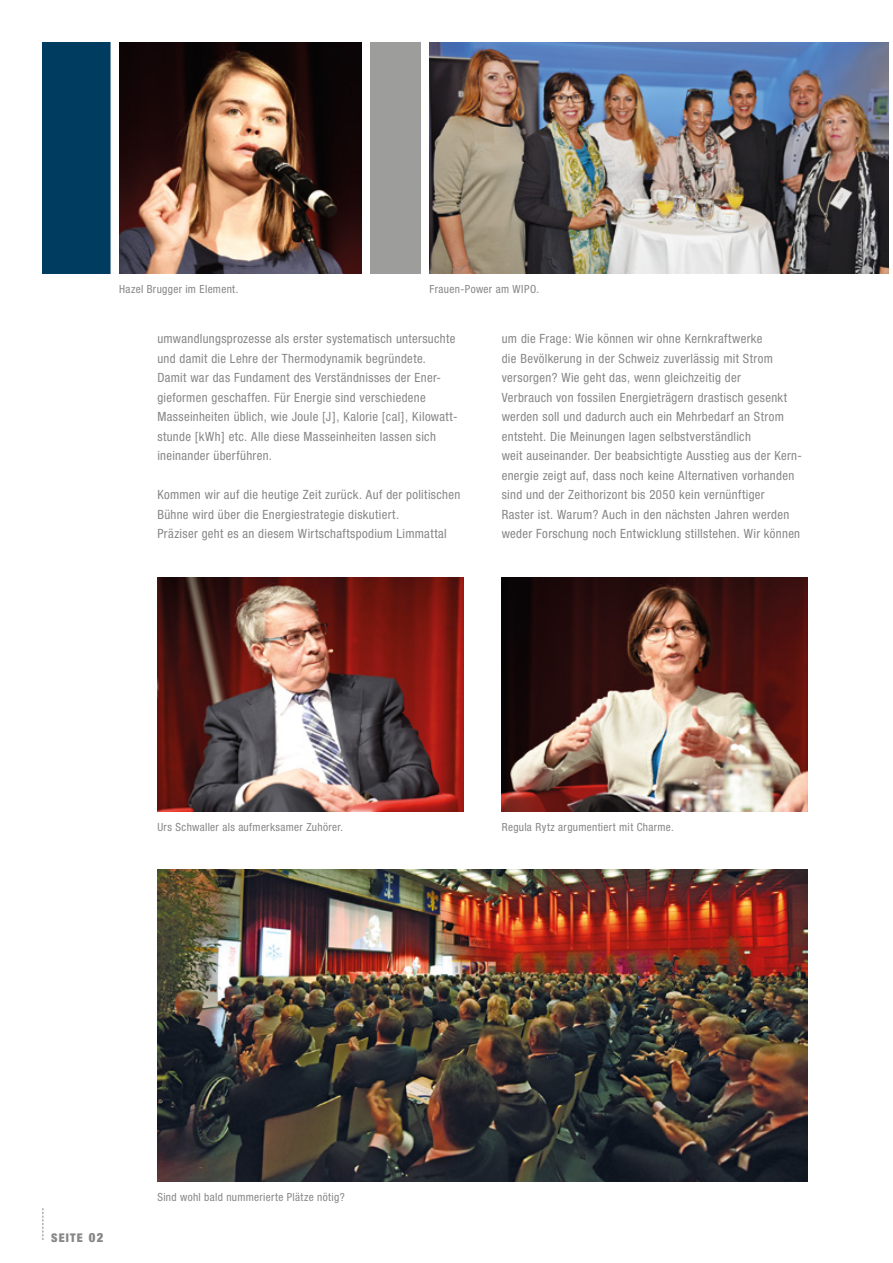
<style>
.page{position:relative;width:893px;height:1263px;background:#fff}
.page>*{position:absolute;margin:0;border:0;box-sizing:border-box;transform-origin:0 0}
.t1{font:condensed 12.75px/19.5px "Helvetica Neue";letter-spacing:.025em;color:#878787}
.t2{font:900 condensed 12px "Helvetica Neue";letter-spacing:.1em;color:#878787}
.t3{font:condensed 11.25px "Helvetica Neue";letter-spacing:.03em;color:#878787}
.s1{font-size:12.75px}
</style>
<div class="page">
<div style="left:370px;top:43px;width:55px;height:231px;background:#9d9d9c"></div>
<div style="left:43px;top:43px;width:68px;height:231px;background:#003b60"></div>
<svg style="left:43px;top:1208px;width:1px;height:32px"></svg>
<div style="left:421px;top:30px;width:8px;height:248px;background:#fff"></div>
<img style="left:429px;top:43px;width:460px;height:231px">
<img style="left:119px;top:43px;width:242px;height:231px">
<img style="left:157px;top:870px;width:651px;height:312px">
<img style="left:502px;top:577px;width:306px;height:234px">
<img style="left:157px;top:577px;width:306px;height:234px">
<p class="t3" style="left:119px;top:283px;width:121px">Hazel Brugger im Element.</p>
<p class="t3" style="left:429px;top:283px;width:111px">Frauen-Power am WIPO.</p>
<p class="t1" style="left:157px;top:329px;width:302px">umwandlungsprozesse als erster systematisch untersuchte und damit die Lehre der Thermodynamik begründete.<br>Damit war das Fundament des Verständnisses der Ener&shy;gieformen geschaffen. Für Energie sind verschiedene Masseinheiten üblich, wie Joule [J], Kalorie [cal], Kilowatt&shy;stunde [kWh] etc. Alle diese Masseinheiten lassen sich ineinander überführen.</p>
<p class="t1" style="left:157px;top:485px;width:305px">Kommen wir auf die heutige Zeit zurück. Auf der politischen<br>Bühne wird über die Energiestrategie diskutiert.<br>Präziser geht es an diesem Wirtschaftspodium Limmattal</p>
<p class="t1" style="left:502px;top:329px;width:302px">um die Frage: Wie können wir ohne Kernkraftwerke<br>die Bevölkerung in der Schweiz zuverlässig mit Strom versorgen? Wie geht das, wenn gleichzeitig der<br>Verbrauch von fossilen Energieträgern drastisch gesenkt werden soll und dadurch auch ein Mehrbedarf an Strom entsteht. Die Meinungen lagen selbstverständlich<br>weit auseinander. Der beabsichtigte Ausstieg aus der Kern&shy;energie zeigt auf, dass noch keine Alternativen vorhanden sind und der Zeithorizont bis 2050 kein vernünftiger<br>Raster ist. Warum? Auch in den nächsten Jahren werden weder Forschung noch Entwicklung stillstehen. Wir können</p>
<p class="t3" style="left:157px;top:820px;width:187px">Urs Schwaller als aufmerksamer Zuhörer.</p>
<p class="t3" style="left:502px;top:820px;width:174px">Regula Rytz argumentiert mit Charme.</p>
<p class="t2" style="left:51px;top:1230px;width:54px">SEITE <span class="s1">02</span></p>
<p class="t3" style="left:157px;top:1191px;width:189px">Sind wohl bald nummerierte Plätze nötig?</p>
</div>
